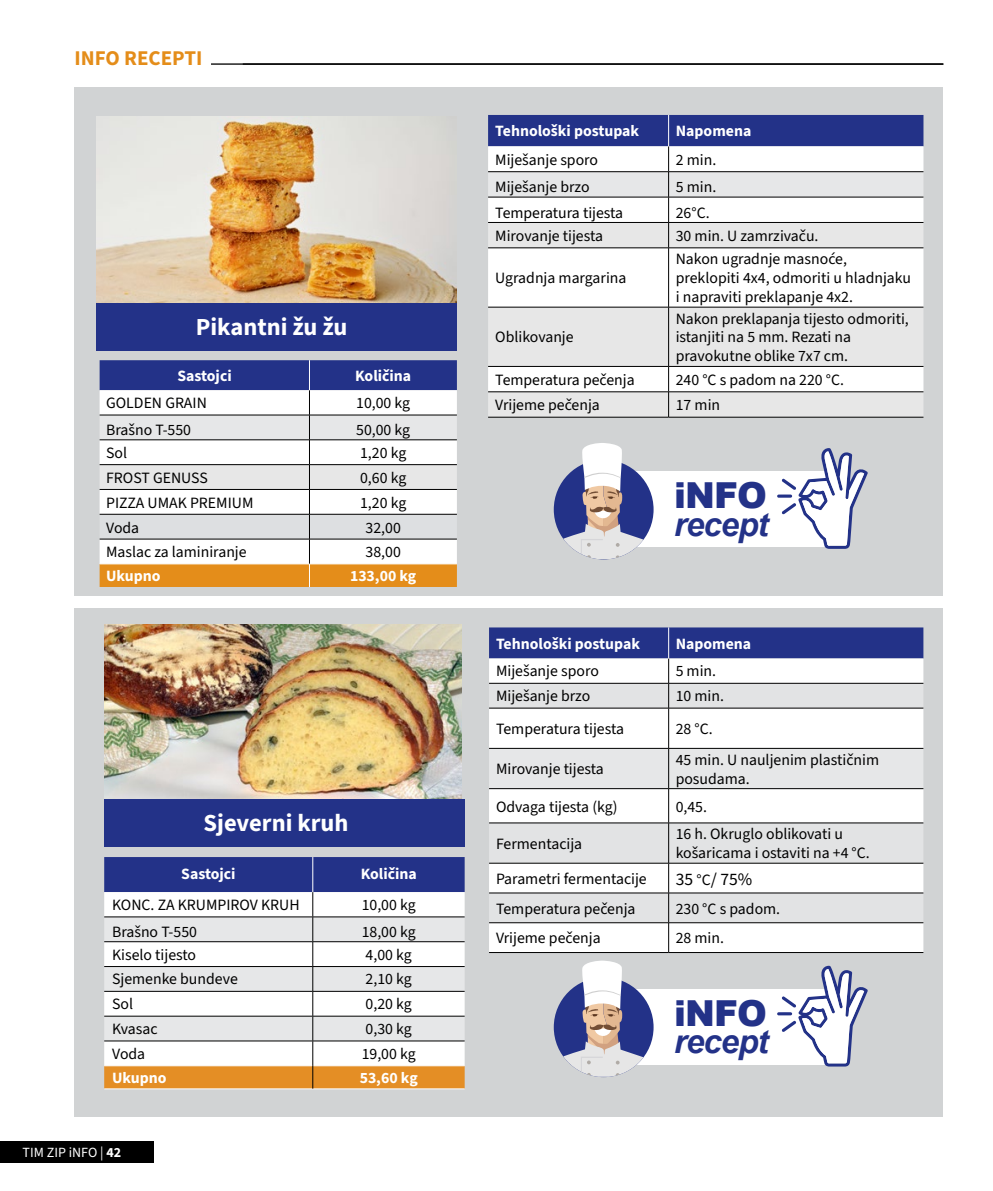
<style>
.page{position:relative;width:993px;height:1191px;background:#fff}
.page>*{position:absolute;margin:0;border:0;box-sizing:border-box;transform-origin:0 0}
.t1{font:900 35.88px "Arial";letter-spacing:-.025em;color:#233288}
.t2{font:italic 700 32.73px "Arial";letter-spacing:-.025em;color:#233288}
.t3{font:700 24.5px "Source Sans 3";color:#fff}
.t4{font:700 21px "Source Sans 3";color:#e48d1a}
.t5{font:17.5px "Source Sans 3";color:#000}
.t6{font:15.75px/18.9px "Source Sans 3";color:#000}
.t7{font:700 15.75px "Source Sans 3";color:#fff}
.t8{font:14px "Source Sans 3";color:#fff}
.s1{font-weight:700}
.s2{font-size:15.75px}
</style>
<div class="page">
<div style="left:74px;top:608px;width:869px;height:508px;background:#d1d3d4"></div>
<hr style="left:211px;top:63px;width:732px;height:2px;background:#000">
<div style="left:74px;top:87px;width:869px;height:508px;background:#d1d3d4"></div>
<img style="left:96px;top:117px;width:360px;height:186px">
<img style="left:104px;top:625px;width:357px;height:174px">
<svg style="left:100px;top:360px;width:357px;height:227px;background:#d0caca"></svg>
<hr style="left:309px;top:360px;width:1px;height:30px;background:#fff">
<hr style="left:100px;top:514px;width:209px;height:1px;background:#000">
<hr style="left:309px;top:514px;width:148px;height:1px;background:#000">
<hr style="left:100px;top:539px;width:209px;height:1px;background:#000">
<hr style="left:309px;top:539px;width:148px;height:1px;background:#000">
<hr style="left:104px;top:1088px;width:209px;height:1px;background:#fff">
<hr style="left:313px;top:1088px;width:151px;height:1px;background:#fff">
<svg style="left:104px;top:857px;width:360px;height:231px;background:#cec8cb"></svg>
<hr style="left:312px;top:857px;width:1px;height:35px;background:#fff">
<hr style="left:104px;top:991px;width:209px;height:1px;background:#000">
<hr style="left:313px;top:991px;width:151px;height:1px;background:#000">
<hr style="left:104px;top:1015px;width:209px;height:1px;background:#000">
<hr style="left:313px;top:1015px;width:151px;height:1px;background:#000">
<hr style="left:104px;top:1040px;width:209px;height:1px;background:#000">
<hr style="left:313px;top:1040px;width:151px;height:1px;background:#000">
<div style="left:488px;top:248px;width:435px;height:59px;background:#fff"></div>
<svg style="left:488px;top:115px;width:435px;height:132px;background:#bbbfd4"></svg>
<hr style="left:488px;top:247px;width:180px;height:1px;background:#000">
<hr style="left:668px;top:247px;width:255px;height:1px;background:#000">
<hr style="left:668px;top:248px;width:1px;height:59px;background:#000">
<svg style="left:488px;top:307px;width:435px;height:110px;background:#e5e5e5"></svg>
<hr style="left:668px;top:115px;width:1px;height:31px;background:#fff">
<hr style="left:488px;top:417px;width:180px;height:1px;background:#000">
<hr style="left:668px;top:417px;width:255px;height:1px;background:#000">
<div style="left:489px;top:709px;width:434px;height:113px;background:#fff"></div>
<div style="left:489px;top:749px;width:434px;height:39px;background:#e6e7e8"></div>
<svg style="left:489px;top:627px;width:434px;height:81px;background:#9da3c4"></svg>
<hr style="left:489px;top:708px;width:179px;height:1px;background:#000">
<hr style="left:668px;top:708px;width:255px;height:1px;background:#000">
<hr style="left:668px;top:708px;width:1px;height:40px;background:#000">
<hr style="left:489px;top:748px;width:179px;height:1px;background:#000">
<hr style="left:668px;top:748px;width:255px;height:1px;background:#000">
<hr style="left:668px;top:748px;width:1px;height:40px;background:#000">
<hr style="left:489px;top:788px;width:179px;height:1px;background:#000">
<hr style="left:668px;top:788px;width:255px;height:1px;background:#000">
<hr style="left:668px;top:789px;width:1px;height:33px;background:#000">
<hr style="left:489px;top:822px;width:179px;height:1px;background:#000">
<hr style="left:668px;top:822px;width:255px;height:1px;background:#000">
<svg style="left:489px;top:823px;width:434px;height:129px;background:#e8e8e9"></svg>
<hr style="left:489px;top:952px;width:179px;height:1px;background:#000">
<hr style="left:668px;top:952px;width:255px;height:1px;background:#000">
<hr style="left:668px;top:627px;width:1px;height:31px;background:#fff">
<div style="left:630px;top:471px;width:199px;height:76px;background:#fff"></div>
<div style="left:553px;top:460px;width:100px;height:99px;background:#233288;border-radius:50%"></div>
<svg style="left:563px;top:443px;width:80px;height:116px"></svg>
<svg style="left:777px;top:448px;width:90px;height:101px"></svg>
<div style="left:630px;top:989px;width:199px;height:76px;background:#fff"></div>
<div style="left:553px;top:977px;width:100px;height:100px;background:#233288;border-radius:50%"></div>
<svg style="left:563px;top:960px;width:80px;height:116px"></svg>
<svg style="left:777px;top:965px;width:90px;height:101px"></svg>
<div style="left:96px;top:303px;width:361px;height:47px;background:#233288"></div>
<div style="left:104px;top:799px;width:360px;height:47px;background:#233288"></div>
<div style="left:0;top:1140px;width:153px;height:22px;background:#000"></div>
<h3 class="t4" style="left:74px;top:44px;width:129px">INFO RECEPTI</h3>
<h3 class="t3" style="left:196px;top:311px;width:153px">Pikantni žu žu</h3>
<p class="t7" style="left:177px;top:365px;width:56px">Sastojci</p>
<p class="t7" style="left:355px;top:365px;width:58px">Količina</p>
<p class="t6" style="left:106px;top:394px;width:102px">GOLDEN GRAIN</p>
<p class="t6" style="left:356px;top:394px;width:55px">10,00 kg</p>
<p class="t6" style="left:106px;top:421px;width:86px">Brašno T-550</p>
<p class="t6" style="left:356px;top:421px;width:55px">50,00 kg</p>
<p class="t6" style="left:106px;top:443px;width:22px">Sol</p>
<p class="t6" style="left:360px;top:443px;width:48px">1,20 kg</p>
<p class="t6" style="left:106px;top:468px;width:103px">FROST GENUSS</p>
<p class="t6" style="left:360px;top:468px;width:48px">0,60 kg</p>
<p class="t6" style="left:106px;top:493px;width:149px">PIZZA UMAK PREMIUM</p>
<p class="t6" style="left:360px;top:493px;width:48px">1,20 kg</p>
<p class="t6" style="left:106px;top:518px;width:35px">Voda</p>
<p class="t6" style="left:365px;top:518px;width:37px">32,00</p>
<p class="t6" style="left:106px;top:542px;width:142px">Maslac za laminiranje</p>
<p class="t6" style="left:365px;top:542px;width:37px">38,00</p>
<p class="t7" style="left:106px;top:566px;width:56px">Ukupno</p>
<p class="t7" style="left:350px;top:566px;width:68px">133,00 kg</p>
<h3 class="t3" style="left:203px;top:806px;width:146px">Sjeverni kruh</h3>
<p class="t7" style="left:181px;top:863px;width:56px">Sastojci</p>
<p class="t7" style="left:360px;top:863px;width:58px">Količina</p>
<p class="t6" style="left:112px;top:895px;width:189px">KONC. ZA KRUMPIROV KRUH</p>
<p class="t6" style="left:361px;top:895px;width:55px">10,00 kg</p>
<p class="t6" style="left:112px;top:922px;width:86px">Brašno T-550</p>
<p class="t6" style="left:361px;top:922px;width:55px">18,00 kg</p>
<p class="t6" style="left:112px;top:945px;width:85px">Kiselo tijesto</p>
<p class="t6" style="left:365px;top:945px;width:48px">4,00 kg</p>
<p class="t6" style="left:112px;top:969px;width:127px">Sjemenke bundeve</p>
<p class="t6" style="left:365px;top:969px;width:48px">2,10 kg</p>
<p class="t6" style="left:112px;top:994px;width:22px">Sol</p>
<p class="t6" style="left:365px;top:994px;width:48px">0,20 kg</p>
<p class="t6" style="left:112px;top:1019px;width:47px">Kvasac</p>
<p class="t6" style="left:365px;top:1019px;width:48px">0,30 kg</p>
<p class="t6" style="left:112px;top:1044px;width:35px">Voda</p>
<p class="t6" style="left:361px;top:1044px;width:55px">19,00 kg</p>
<p class="t7" style="left:112px;top:1067px;width:56px">Ukupno</p>
<p class="t7" style="left:359px;top:1067px;width:60px">53,60 kg</p>
<p class="t8" style="left:20px;top:1143px;width:100px">TIM ZIP iNFO | <span class="s1">42</span></p>
<p class="t8" style="left:23px;top:1143px;width:100px">TIM ZIP iNFO | <span class="s1">42</span></p>
<p class="t7" style="left:495px;top:121px;width:145px">Tehnološki postupak</p>
<p class="t7" style="left:675px;top:121px;width:77px">Napomena</p>
<p class="t6" style="left:495px;top:150px;width:104px">Miješanje sporo</p>
<p class="t6" style="left:675px;top:150px;width:42px">2 min.</p>
<p class="t6" style="left:495px;top:178px;width:96px">Miješanje brzo</p>
<p class="t6" style="left:675px;top:178px;width:42px">5 min.</p>
<p class="t6" style="left:495px;top:203px;width:129px">Temperatura tijesta</p>
<p class="t6" style="left:675px;top:203px;width:35px">26°C.</p>
<p class="t6" style="left:495px;top:226px;width:109px">Mirovanje tijesta</p>
<p class="t6" style="left:675px;top:226px;width:144px">30 min. U zamrzivaču.</p>
<p class="t6" style="left:495px;top:268px;width:133px">Ugradnja margarina</p>
<p class="t6" style="left:675px;top:249px;width:237px">Nakon ugradnje masnoće, preklopiti 4x4, odmoriti u hladnjaku i napraviti preklapanje 4x2.</p>
<p class="t6" style="left:495px;top:328px;width:80px">Oblikovanje</p>
<p class="t6" style="left:675px;top:309px;width:234px">Nakon preklapanja tijesto odmoriti, istanjiti na 5 mm. Rezati na pravokutne oblike 7x7 cm.</p>
<p class="t6" style="left:495px;top:370px;width:141px">Temperatura pečenja</p>
<p class="t6" style="left:675px;top:370px;width:170px">240 °C s padom na 220 °C.</p>
<p class="t6" style="left:495px;top:395px;width:106px">Vrijeme pečenja</p>
<p class="t6" style="left:675px;top:395px;width:46px">17 min</p>
<h1 class="t1" style="left:674px;top:469px;width:94px">iNFO</h1>
<h2 class="t2" style="left:674px;top:502px;width:96px">recept</h2>
<p class="t7" style="left:496px;top:633px;width:145px">Tehnološki postupak</p>
<p class="t7" style="left:675px;top:633px;width:77px">Napomena</p>
<p class="t6" style="left:496px;top:662px;width:104px">Miješanje sporo</p>
<p class="t6" style="left:675px;top:662px;width:42px">5 min.</p>
<p class="t6" style="left:496px;top:686px;width:96px">Miješanje brzo</p>
<p class="t6" style="left:675px;top:686px;width:50px">10 min.</p>
<p class="t6" style="left:496px;top:719px;width:129px">Temperatura tijesta</p>
<p class="t6" style="left:675px;top:719px;width:38px">28 °C.</p>
<p class="t6" style="left:496px;top:759px;width:109px">Mirovanje tijesta</p>
<p class="t6" style="left:675px;top:750px;width:205px">45 min. U nauljenim plastičnim posudama.</p>
<p class="t6" style="left:496px;top:797px;width:123px">Odvaga tijesta (kg)</p>
<p class="t6" style="left:675px;top:797px;width:33px">0,45.</p>
<p class="t6" style="left:496px;top:834px;width:88px">Fermentacija</p>
<p class="t6" style="left:675px;top:824px;width:195px">16 h. Okruglo oblikovati u košaricama i ostaviti na +4 °C.</p>
<p class="t6" style="left:496px;top:869px;width:152px">Parametri fermentacije</p>
<p class="t5" style="left:675px;top:868px;width:78px">35 <span class="s2">°C</span>/ 75%</p>
<p class="t6" style="left:496px;top:899px;width:141px">Temperatura pečenja</p>
<p class="t6" style="left:675px;top:899px;width:106px">230 °C s padom.</p>
<p class="t6" style="left:496px;top:928px;width:106px">Vrijeme pečenja</p>
<p class="t6" style="left:675px;top:928px;width:50px">28 min.</p>
<h1 class="t1" style="left:674px;top:987px;width:94px">iNFO</h1>
<h2 class="t2" style="left:674px;top:1020px;width:96px">recept</h2>
</div>
